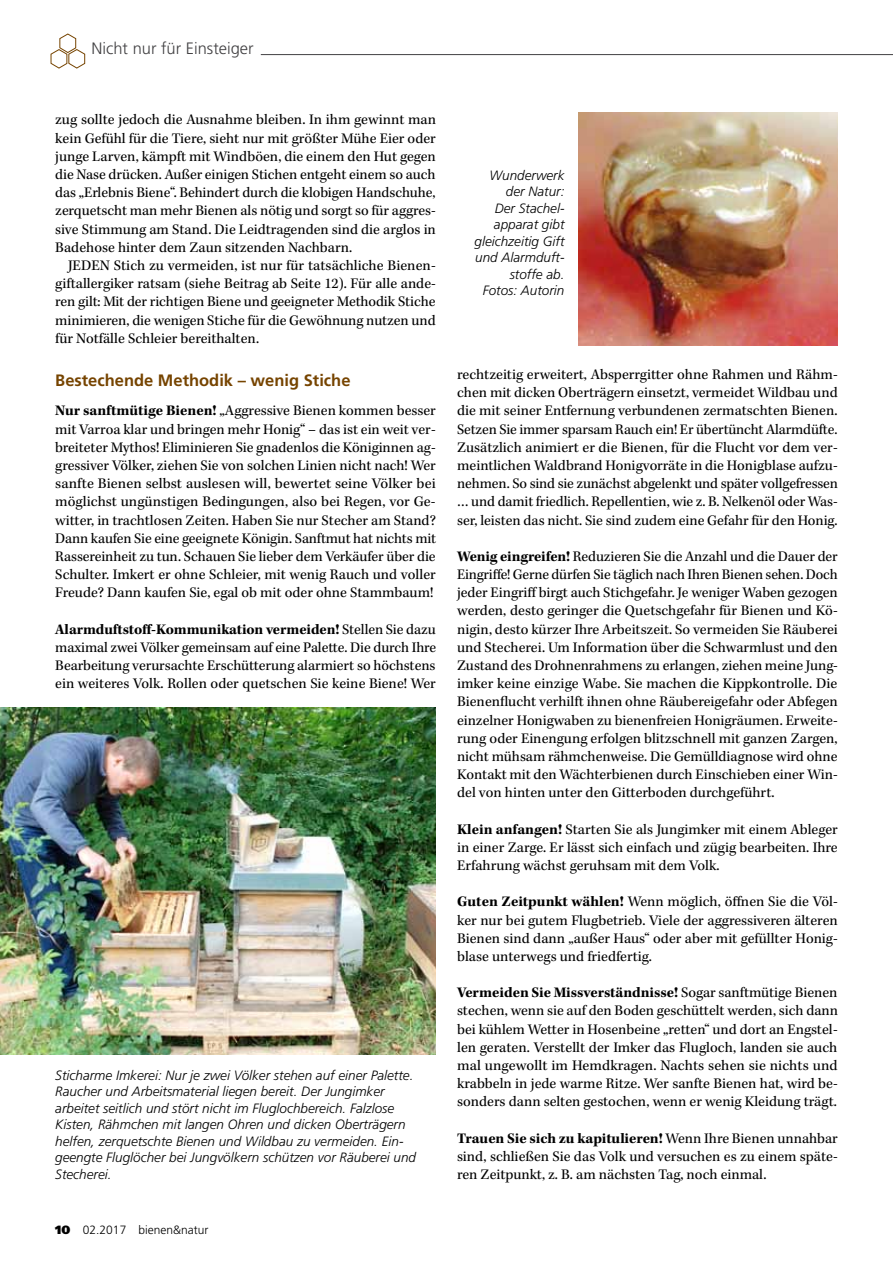
<style>
.page{position:relative;width:893px;height:1263px;background:#fff}
.page>*{position:absolute;margin:0;border:0;box-sizing:border-box;transform-origin:0 0}
.t1{font:700 16.5px "Frutiger LT Std";color:#764400}
.t2{font:300 16.5px "Frutiger LT Std";color:#414042}
.t3{font:15px/18.1px "Kepler Std";color:#000;text-align:justify}
.t4{font:italic 300 13.5px/16.5px "Frutiger LT Std";color:#000;text-align:right}
.t5{font:300 12px "Frutiger LT Std";color:#000}
.s1{font-weight:700}
.s2{font-weight:900}
</style>
<div class="page">
<svg style="left:50px;top:33px;width:35px;height:36px"></svg>
<img style="left:578px;top:113px;width:260px;height:233px">
<hr style="left:261px;top:54px;width:632px;height:1px;background:#414042">
<img style="left:0;top:707px;width:436px;height:347px">
<p class="t2" style="left:91px;top:39px;width:164px">Nicht nur für Einsteiger</p>
<p class="t3" style="left:55px;top:111px;width:382px">zug sollte jedoch die Ausnahme bleiben. In ihm gewinnt man kein Gefühl für die Tiere, sieht nur mit größter Mühe Eier oder junge Larven, kämpft mit Windböen, die einem den Hut gegen die Nase drücken. Außer einigen Stichen entgeht einem so auch das „Erlebnis Biene“. Behindert durch die klobigen Handschuhe, zerquetscht man mehr Bienen als nötig und sorgt so für aggres&shy;sive Stimmung am Stand. Die Leidtragenden sind die arglos in Badehose hinter dem Zaun sitzenden Nachbarn.</p>
<p class="t3" style="left:55px;top:257px;width:382px;text-indent:13px">JEDEN Stich zu vermeiden, ist nur für tatsächliche Bienen&shy;giftallergiker ratsam (siehe Beitrag ab Seite 12). Für alle ande&shy;ren gilt: Mit der richtigen Biene und geeigneter Methodik Stiche minimieren, die wenigen Stiche für die Gewöhnung nutzen und für Notfälle Schleier bereithalten.</p>
<p class="t1" style="left:55px;top:371px;width:297px">Bestechende Methodik – wenig Stiche</p>
<p class="t3" style="left:55px;top:402px;width:382px"><span class="s1">Nur sanftmütige Bienen!</span> „Aggressive Bienen kommen besser mit Varroa klar und bringen mehr Honig“ – das ist ein weit ver&shy;breiteter Mythos! Eliminieren Sie gnadenlos die Königinnen ag&shy;gressiver Völker, ziehen Sie von solchen Linien nicht nach! Wer sanfte Bienen selbst auslesen will, bewertet seine Völker bei möglichst ungünstigen Bedingungen, also bei Regen, vor Ge&shy;witter, in trachtlosen Zeiten. Haben Sie nur Stecher am Stand?<br>Dann kaufen Sie eine geeignete Königin. Sanftmut hat nichts mit Rassereinheit zu tun. Schauen Sie lieber dem Verkäufer über die Schulter. Imkert er ohne Schleier, mit wenig Rauch und voller Freude? Dann kaufen Sie, egal ob mit oder ohne Stammbaum!</p>
<p class="t3" style="left:55px;top:620px;width:382px"><span class="s1">Alarmduftstoff-Kommunikation vermeiden!</span> Stellen Sie dazu maximal zwei Völker gemeinsam auf eine Palette. Die durch Ihre Bearbeitung verursachte Erschütterung alarmiert so höchstens ein weiteres Volk. Rollen oder quetschen Sie keine Biene! Wer</p>
<p class="t4" style="left:55px;top:1067px;width:362px;text-align:left">Sticharme Imkerei: Nur je zwei Völker stehen auf einer Palette.<br>Raucher und Arbeitsmaterial liegen bereit. Der Jungimker arbeitet seitlich und stört nicht im Fluglochbereich. Falzlose Kisten, Rähmchen mit langen Ohren und dicken Oberträgern helfen, zerquetschte Bienen und Wildbau zu vermeiden. Ein&shy;geengte Fluglöcher bei Jungvölkern schützen vor Räuberei und Stecherei.</p>
<p class="t5" style="left:55px;top:1223px;width:155px"><span class="s2">10</span> 02.2017 bienen&amp;natur</p>
<p class="t4" style="left:474px;top:167px;width:91px">Wunderwerk der Natur:<br>Der Stachel&shy;apparat gibt gleichzeitig Gift und Alarmduft&shy;stoffe ab.<br>Fotos: Autorin</p>
<p class="t3" style="left:457px;top:366px;width:382px">rechtzeitig erweitert, Absperrgitter ohne Rahmen und Rähm&shy;chen mit dicken Oberträgern einsetzt, vermeidet Wildbau und die mit seiner Entfernung verbundenen zermatschten Bienen.<br>Setzen Sie immer sparsam Rauch ein! Er übertüncht Alarmdüfte.<br>Zusätzlich animiert er die Bienen, für die Flucht vor dem ver&shy;meintlichen Waldbrand Honigvorräte in die Honigblase aufzu&shy;nehmen. So sind sie zunächst abgelenkt und später vollgefressen … und damit friedlich. Repellentien, wie z. B. Nelkenöl oder Was&shy;ser, leisten das nicht. Sie sind zudem eine Gefahr für den Honig.</p>
<p class="t3" style="left:457px;top:548px;width:382px"><span class="s1">Wenig eingreifen!</span> Reduzieren Sie die Anzahl und die Dauer der Eingriffe! Gerne dürfen Sie täglich nach Ihren Bienen sehen. Doch jeder Eingriff birgt auch Stichgefahr. Je weniger Waben gezogen werden, desto geringer die Quetschgefahr für Bienen und Kö&shy;nigin, desto kürzer Ihre Arbeitszeit. So vermeiden Sie Räuberei und Stecherei. Um Information über die Schwarmlust und den Zustand des Drohnenrahmens zu erlangen, ziehen meine Jung&shy;imker keine einzige Wabe. Sie machen die Kippkontrolle. Die Bienenflucht verhilft ihnen ohne Räubereigefahr oder Abfegen einzelner Honigwaben zu bienenfreien Honigräumen. Erweite&shy;rung oder Einengung erfolgen blitzschnell mit ganzen Zargen, nicht mühsam rähmchenweise. Die Gemülldiagnose wird ohne Kontakt mit den Wächterbienen durch Einschieben einer Win&shy;del von hinten unter den Gitterboden durchgeführt.</p>
<p class="t3" style="left:457px;top:820px;width:382px"><span class="s1">Klein anfangen!</span> Starten Sie als Jungimker mit einem Ableger in einer Zarge. Er lässt sich einfach und zügig bearbeiten. Ihre Erfahrung wächst geruhsam mit dem Volk.</p>
<p class="t3" style="left:457px;top:893px;width:382px"><span class="s1">Guten Zeitpunkt wählen!</span> Wenn möglich, öffnen Sie die Völ&shy;ker nur bei gutem Flugbetrieb. Viele der aggressiveren älteren Bienen sind dann „außer Haus“ oder aber mit gefüllter Honig&shy;blase unterwegs und friedfertig.</p>
<p class="t3" style="left:457px;top:984px;width:382px"><span class="s1">Vermeiden Sie Missverständnisse!</span> Sogar sanftmütige Bienen stechen, wenn sie auf den Boden geschüttelt werden, sich dann bei kühlem Wetter in Hosenbeine „retten“ und dort an Engstel&shy;len geraten. Verstellt der Imker das Flugloch, landen sie auch mal ungewollt im Hemdkragen. Nachts sehen sie nichts und krabbeln in jede warme Ritze. Wer sanfte Bienen hat, wird be&shy;sonders dann selten gestochen, wenn er wenig Kleidung trägt.</p>
<p class="t3" style="left:457px;top:1129px;width:382px"><span class="s1">Trauen Sie sich zu kapitulieren!</span> Wenn Ihre Bienen unnahbar sind, schließen Sie das Volk und versuchen es zu einem späte&shy;ren Zeitpunkt, z. B. am nächsten Tag, noch einmal.</p>
</div>
